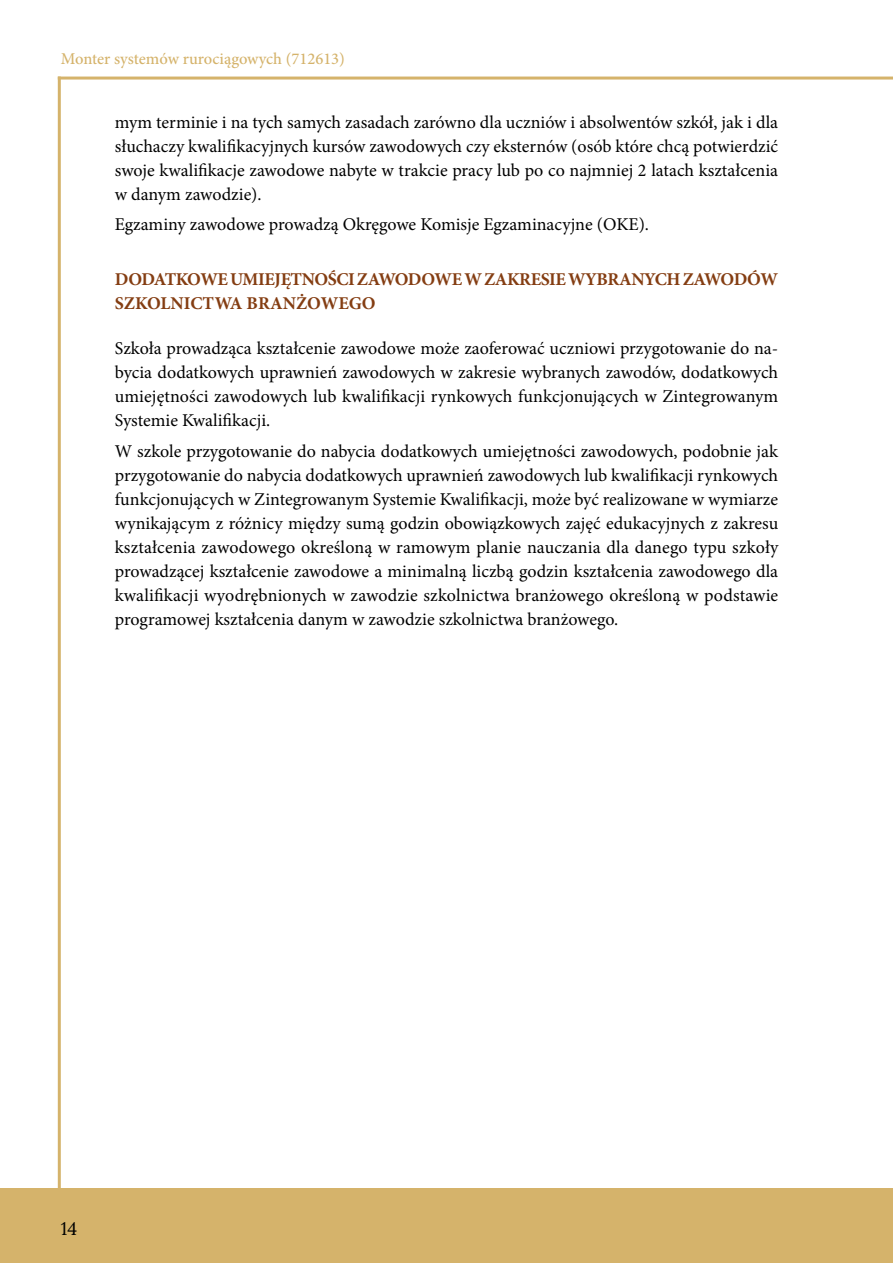
<style>
.page{position:relative;width:893px;height:1263px;background:#fff}
.page>*{position:absolute;margin:0;border:0;box-sizing:border-box;transform-origin:0 0}
.t1{font:18px/24px "Minion Pro";color:#000;text-align:justify}
.t2{font:700 18px/24px "Minion Pro";letter-spacing:-.025em;color:#843d12}
.t3{font:18px "Lora";color:#000}
.t4{font:500 16.5px "Minion Pro";color:#d5b36b}
</style>
<div class="page">
<div style="left:0;top:1188px;width:893px;height:75px;background:#d5b36b"></div>
<hr style="left:58px;top:77px;width:3px;height:1113px;background:#d5b36b">
<hr style="left:58px;top:77px;width:835px;height:3px;background:#d5b36b">
<p class="t4" style="left:61px;top:48px;width:286px">Monter systemów rurociągowych (712613)</p>
<p class="t1" style="left:115px;top:110px;width:665px">mym terminie i na tych samych zasadach zarówno dla uczniów i absolwentów szkół, jak i dla słuchaczy kwalifikacyjnych kursów zawodowych czy eksternów (osób które chcą potwierdzić swoje kwalifikacje zawodowe nabyte w trakcie pracy lub po co najmniej 2 latach kształcenia w danym zawodzie).</p>
<p class="t1" style="left:115px;top:213px;width:536px">Egzaminy zawodowe prowadzą Okręgowe Komisje Egzaminacyjne (OKE).</p>
<p class="t2" style="left:115px;top:267px;width:665px">DODATKOWE UMIEJĘTNOŚCI ZAWODOWE W ZAKRESIE WYBRANYCH ZAWODÓW<br>SZKOLNICTWA BRANŻOWEGO</p>
<p class="t1" style="left:115px;top:337px;width:665px">Szkoła prowadząca kształcenie zawodowe może zaoferować uczniowi przygotowanie do na&shy;bycia dodatkowych uprawnień zawodowych w zakresie wybranych zawodów, dodatkowych umiejętności zawodowych lub kwalifikacji rynkowych funkcjonujących w Zintegrowanym Systemie Kwalifikacji.</p>
<p class="t1" style="left:115px;top:439px;width:665px">W szkole przygotowanie do nabycia dodatkowych umiejętności zawodowych, podobnie jak przygotowanie do nabycia dodatkowych uprawnień zawodowych lub kwalifikacji rynkowych funkcjonujących w Zintegrowanym Systemie Kwalifikacji, może być realizowane w wymiarze wynikającym z różnicy między sumą godzin obowiązkowych zajęć edukacyjnych z zakresu kształcenia zawodowego określoną w ramowym planie nauczania dla danego typu szkoły prowadzącej kształcenie zawodowe a minimalną liczbą godzin kształcenia zawodowego dla kwalifikacji wyodrębnionych w zawodzie szkolnictwa branżowego określoną w podstawie programowej kształcenia danym w zawodzie szkolnictwa branżowego.</p>
<p class="t3" style="left:61px;top:1215px;width:18px">14</p>
</div>
